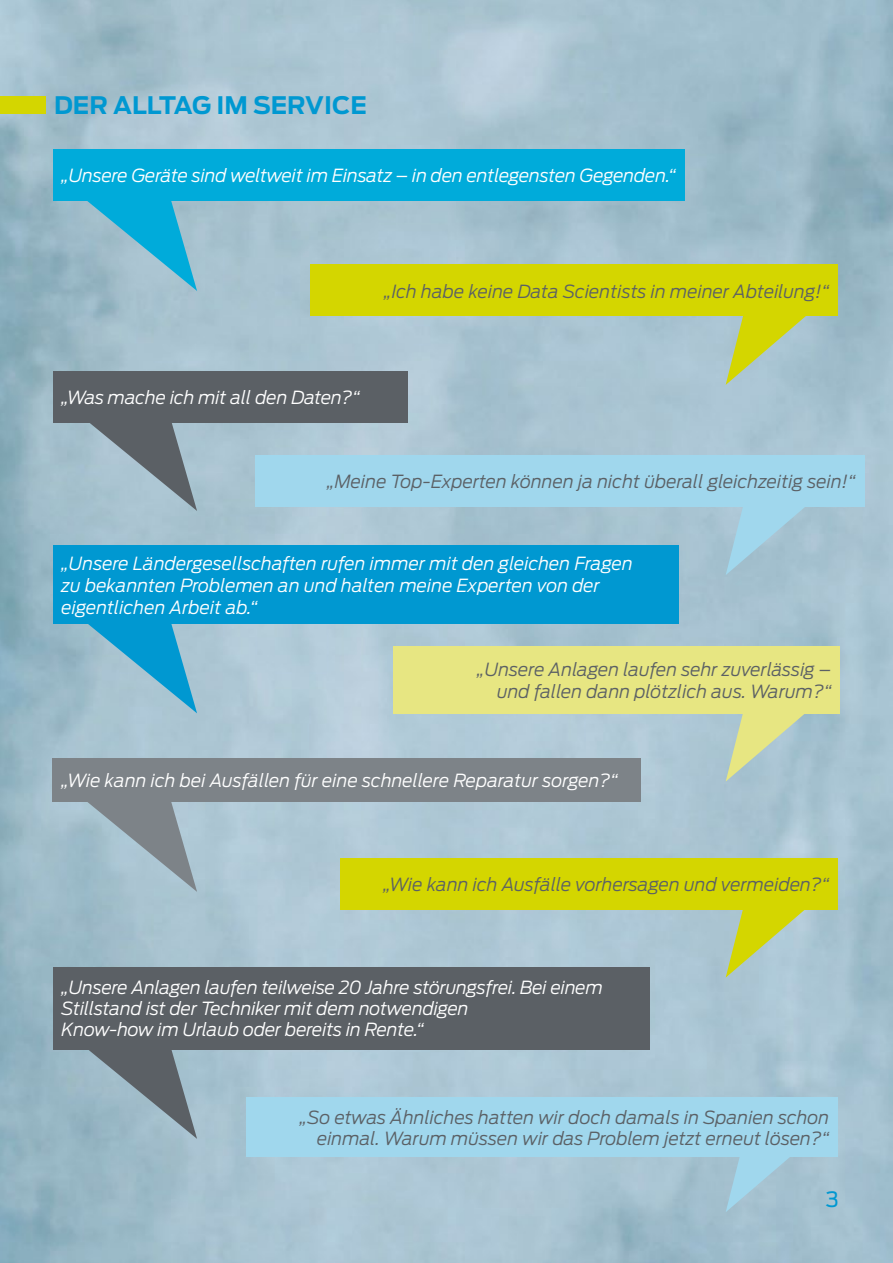
<style>
.page{position:relative;width:893px;height:1263px;background:#fff}
.page>*{position:absolute;margin:0;border:0;box-sizing:border-box;transform-origin:0 0}
.t1{font:700 24px "Antenna";color:#0098d1}
.t2{font:21px "Antenna";color:#0098d1}
.t3{font:italic 300 18px/21.6px "Antenna";letter-spacing:-.01em;color:#fff}
.t4{font:italic 300 18px/21.6px "Antenna";color:#5b6065;text-align:right}
</style>
<div class="page">
<img style="left:0;top:0;width:893px;height:1263px">
<div style="left:0;top:96px;width:45px;height:18px;background:#d4d600"></div>
<svg style="left:87px;top:201px;width:110px;height:90px"></svg>
<svg style="left:87px;top:624px;width:110px;height:89px"></svg>
<svg style="left:87px;top:801px;width:110px;height:91px"></svg>
<svg style="left:87px;top:422px;width:110px;height:89px"></svg>
<svg style="left:87px;top:1050px;width:110px;height:89px"></svg>
<svg style="left:726px;top:316px;width:80px;height:69px"></svg>
<svg style="left:726px;top:910px;width:80px;height:68px"></svg>
<svg style="left:726px;top:714px;width:80px;height:67px"></svg>
<svg style="left:726px;top:506px;width:80px;height:69px"></svg>
<svg style="left:726px;top:1157px;width:80px;height:55px"></svg>
<div style="left:53px;top:150px;width:632px;height:51px;background:#00abda"></div>
<div style="left:53px;top:546px;width:625px;height:78px;background:#0098d1"></div>
<div style="left:53px;top:758px;width:588px;height:43px;background:#7d8388"></div>
<div style="left:310px;top:265px;width:528px;height:51px;background:#d4d600"></div>
<div style="left:340px;top:859px;width:498px;height:51px;background:#d4d600"></div>
<div style="left:393px;top:646px;width:447px;height:68px;background:#e7e682"></div>
<div style="left:53px;top:371px;width:354px;height:51px;background:#5b6065"></div>
<div style="left:53px;top:967px;width:596px;height:83px;background:#5b6065"></div>
<div style="left:255px;top:455px;width:609px;height:51px;background:#a0d7ed"></div>
<div style="left:246px;top:1098px;width:592px;height:59px;background:#a0d7ed"></div>
<h1 class="t1" style="left:54px;top:90px;width:314px">DER ALLTAG IM SERVICE</h1>
<p class="t3" style="left:61px;top:165px;width:616px">„Unsere Geräte sind weltweit im Einsatz – in den entlegensten Gegenden.“</p>
<p class="t4" style="left:384px;top:280px;width:447px">„Ich habe keine Data Scientists in meiner Abteilung!“</p>
<p class="t3" style="left:61px;top:386px;width:300px">„Was mache ich mit all den Daten?“</p>
<p class="t4" style="left:327px;top:470px;width:530px">„Meine Top-Experten können ja nicht überall gleichzeitig sein!“</p>
<p class="t3" style="left:61px;top:553px;width:573px">„Unsere Ländergesellschaften rufen immer mit den gleichen Fragen zu bekannten Problemen an und halten meine Experten von der eigentlichen Arbeit ab.“</p>
<p class="t4" style="left:477px;top:659px;width:356px">„Unsere Anlagen laufen sehr zuverlässig – und fallen dann plötzlich aus. Warum?“</p>
<p class="t3" style="left:61px;top:769px;width:558px">„Wie kann ich bei Ausfällen für eine schnellere Reparatur sorgen?“</p>
<p class="t4" style="left:383px;top:874px;width:447px">„Wie kann ich Ausfälle vorhersagen und vermeiden?“</p>
<p class="t3" style="left:61px;top:977px;width:543px;line-height:21px">„Unsere Anlagen laufen teilweise 20 Jahre störungsfrei. Bei einem<br>Stillstand ist der Techniker mit dem notwendigen<br>Know-how im Urlaub oder bereits in Rente.“</p>
<p class="t4" style="left:300px;top:1107px;width:531px;line-height:21px">„So etwas Ähnliches hatten wir doch damals in Spanien schon einmal. Warum müssen wir das Problem jetzt erneut lösen?“</p>
<p class="t2" style="left:826px;top:1187px;width:15px">3</p>
</div>
